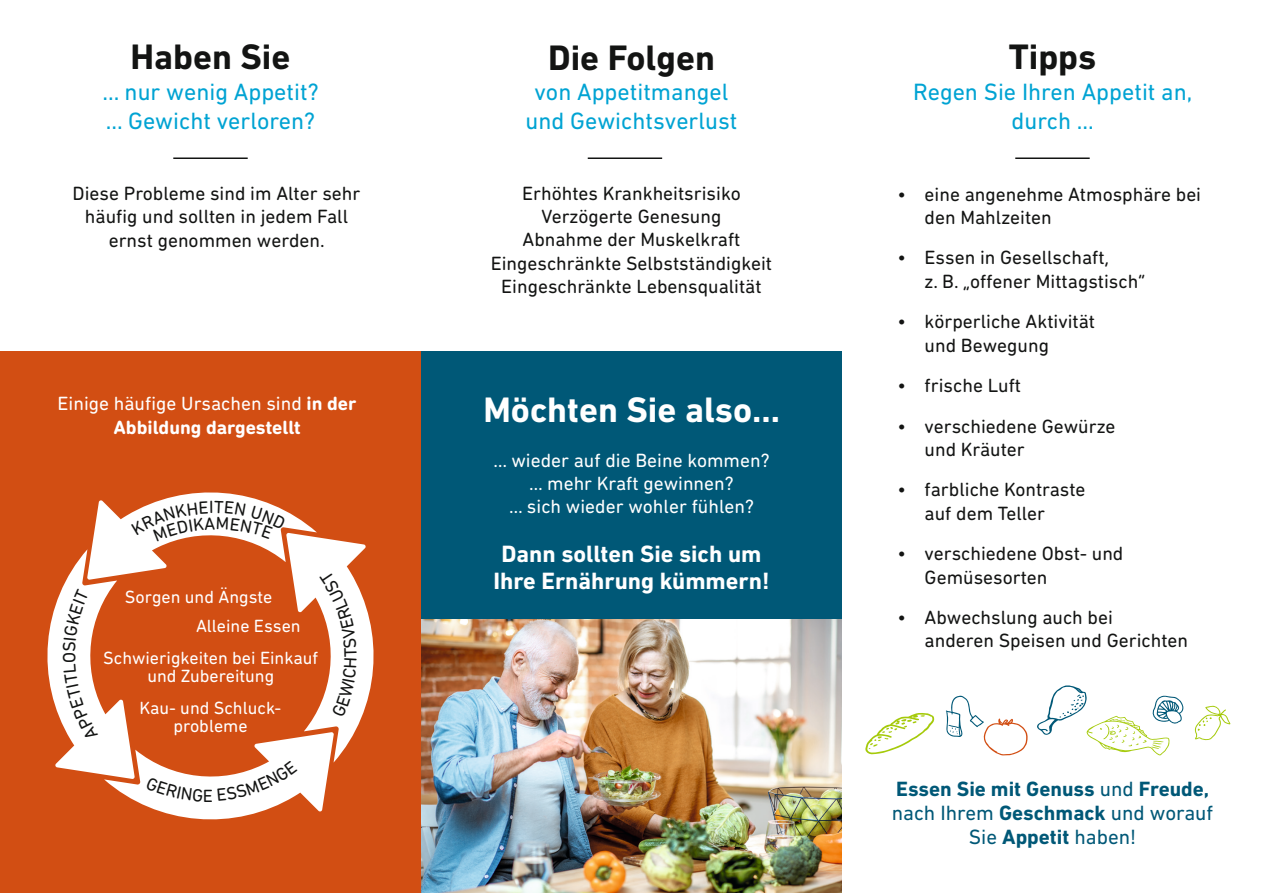
<style>
.page{position:relative;width:1263px;height:893px;background:#fff}
.page>*{position:absolute;margin:0;border:0;box-sizing:border-box;transform-origin:0 0}
.t1{font:700 36px "DIN Next LT Pro";color:#131413}
.t2{font:700 36px "DIN Next LT Pro";color:#fff}
.t3{font:24px/28.5px "DIN Next LT Pro";color:#00a3d3;text-align:center}
.t4{font:700 24px/27px "DIN Next LT Pro";color:#fff;text-align:center}
.t5{font:700 21px/24px "DIN Next LT Pro";color:#005877;text-align:center}
.t6{font:19.5px/23.4px "DIN Next Rounded LT Pro";color:#131413}
.t7{font:19.5px/23.4px "DIN Next Rounded LT Pro";color:#fff;text-align:center}
.t8{font:18px/18px "DIN Next Rounded LT Pro";color:#fff;text-align:center}
.t9{font:18px "DIN Next Rounded LT Pro";color:#131413}
.s1{font-weight:700}
.s2{font-weight:400}
</style>
<div class="page">
<div style="left:0;top:351px;width:421px;height:542px;background:#d24e13"></div>
<div style="left:421px;top:351px;width:421px;height:269px;background:#005877"></div>
<img style="left:421px;top:620px;width:421px;height:273px">
<svg style="left:865px;top:713px;width:69px;height:41px"></svg>
<svg style="left:946px;top:695px;width:81px;height:61px"></svg>
<svg style="left:1037px;top:685px;width:147px;height:71px"></svg>
<svg style="left:1194px;top:706px;width:36px;height:34px"></svg>
<hr style="left:173px;top:157px;width:75px;height:2px;background:#131413">
<hr style="left:1015px;top:157px;width:75px;height:2px;background:#131413">
<hr style="left:588px;top:157px;width:74px;height:2px;background:#131413">
<svg style="left:47px;top:492px;width:327px;height:328px"></svg>
<h1 class="t1" style="left:131px;top:36px;width:161px">Haben Sie</h1>
<p class="t3" style="left:102px;top:78px;width:218px;text-align:left">... nur wenig Appetit? ... Gewicht verloren?</p>
<p class="t6" style="left:73px;top:181px;width:289px;text-align:center">Diese Probleme sind im Alter sehr häufig und sollten in jedem Fall ernst genommen werden.</p>
<p class="t7" style="left:58px;top:392px;width:300px">Einige häufige Ursachen sind <span class="s1">in der<br>Abbildung dargestellt</span></p>
<p class="t8" style="left:196px;top:581px;width:106px;line-height:29.8px;text-align:left;text-indent:-71px">Sorgen und Ängste<br>Alleine Essen</p>
<p class="t8" style="left:103px;top:649px;width:216px">Schwierigkeiten bei Einkauf und Zubereitung</p>
<p class="t8" style="left:139px;top:699px;width:143px">Kau- und Schluck&shy;probleme</p>
<p class="t9" style="left:203px;top:785px;width:12px">E</p>
<h1 class="t1" style="left:548px;top:37px;width:168px">Die Folgen</h1>
<p class="t3" style="left:526px;top:78px;width:213px">von Appetitmangel und Gewichtsverlust</p>
<p class="t6" style="left:491px;top:181px;width:283px;text-align:center">Erhöhtes Krankheitsrisiko<br>Verzögerte Genesung<br>Abnahme der Muskelkraft<br>Eingeschränkte Selbstständigkeit<br>Eingeschränkte Lebensqualität</p>
<h1 class="t2" style="left:483px;top:388px;width:298px">Möchten Sie also…</h1>
<p class="t7" style="left:493px;top:448px;width:278px">… wieder auf die Beine kommen? … mehr Kraft gewinnen?<br>… sich wieder wohler fühlen?</p>
<p class="t4" style="left:493px;top:540px;width:278px">Dann sollten Sie sich um<br>Ihre Ernährung kümmern!</p>
<h1 class="t1" style="left:1009px;top:36px;width:89px">Tipps</h1>
<p class="t3" style="left:913px;top:78px;width:281px">Regen Sie Ihren Appetit an, durch …</p>
<p class="t6" style="left:924px;top:182px;width:278px;text-indent:-27px">• eine angenehme Atmosphäre bei den Mahlzeiten</p>
<p class="t6" style="left:924px;top:246px;width:222px;text-indent:-27px">• Essen in Gesellschaft,<br>z. B. „offener Mittagstisch“</p>
<p class="t6" style="left:924px;top:310px;width:172px;text-indent:-27px">• körperliche Aktivität und Bewegung</p>
<p class="t6" style="left:897px;top:374px;width:125px">• frische Luft</p>
<p class="t6" style="left:924px;top:414px;width:192px;text-indent:-27px">• verschiedene Gewürze und Kräuter</p>
<p class="t6" style="left:924px;top:478px;width:162px;text-indent:-27px">• farbliche Kontraste auf dem Teller</p>
<p class="t6" style="left:924px;top:542px;width:200px;text-indent:-27px">• verschiedene Obst- und<br>Gemüsesorten</p>
<p class="t6" style="left:924px;top:605px;width:265px;text-indent:-27px">• Abwechslung auch bei<br>anderen Speisen und Gerichten</p>
<p class="t5" style="left:892px;top:777px;width:323px">Essen Sie mit Genuss <span class="s2">und</span> Freude, <span class="s2">nach Ihrem</span> Geschmack <span class="s2">und worauf<br>Sie</span> Appetit <span class="s2">haben!</span></p>
</div>
